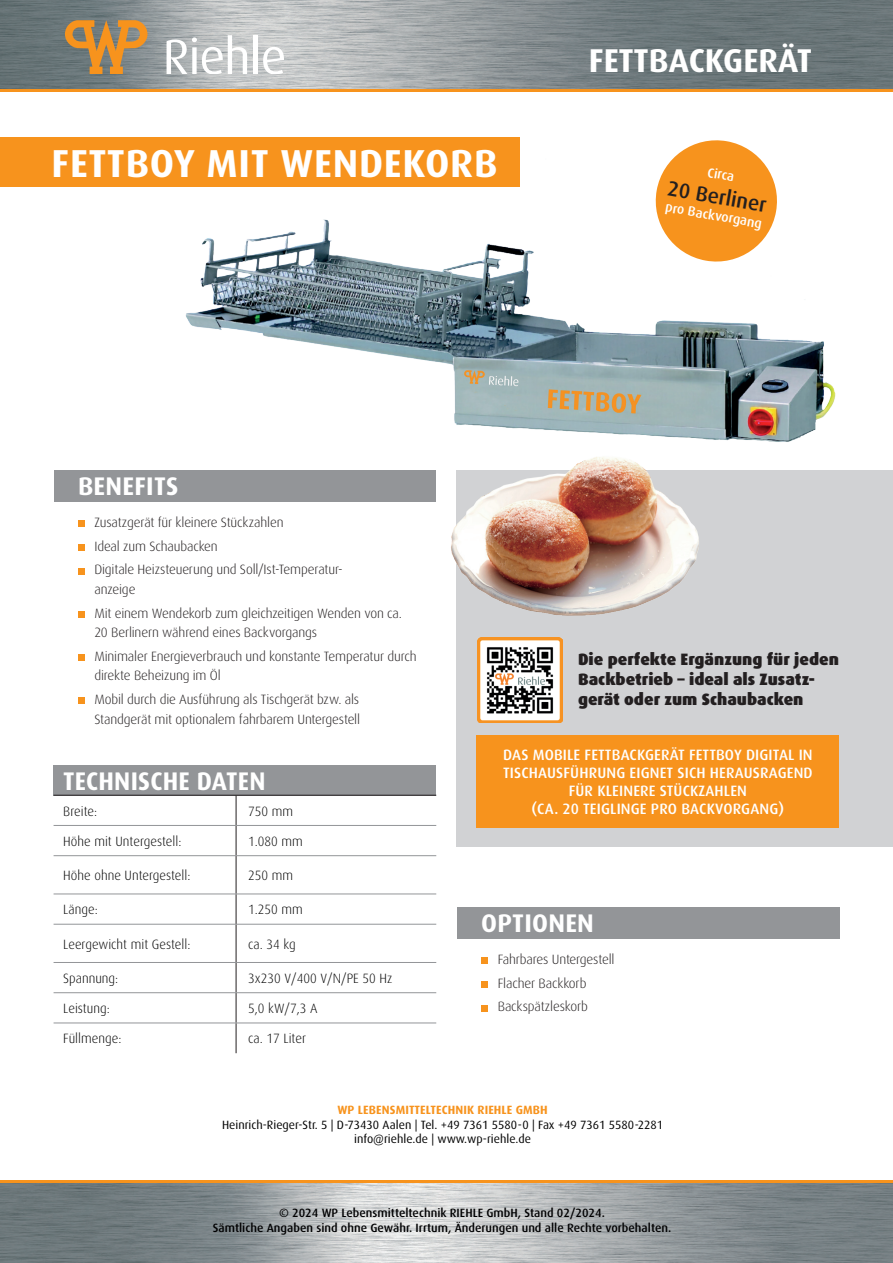
<style>
.page{position:relative;width:893px;height:1263px;background:#fff}
.page>*{position:absolute;margin:0;border:0;box-sizing:border-box;transform-origin:0 0}
.t1{font:700 39px "Dax Pro";letter-spacing:.02em;color:#fff}
.t2{font:700 33px "Dax Pro";color:#fff}
.t3{font:700 25.5px "Dax Pro";letter-spacing:.01em;color:#fff}
.t4{font:500 21px "Dax Pro";color:#231f20}
.t5{font:900 16.5px/19.8px "Dax Pro";color:#231f20}
.t6{font:500 15px/18px "Dax Pro";letter-spacing:.01em;color:#fff;text-align:center}
.t7{font:300 13.5px/23.7px "Dax Pro";letter-spacing:-.01em;color:#231f20}
.t8{font:300 13.5px "Dax Pro";color:#000001}
.t9{font:500 13.5px "Dax Pro";color:#fff}
.t10{font:500 12px/14.4px "Dax Pro";color:#000001;text-align:center}
.t11{font:12px/14.4px "Dax Pro";color:#000001;text-align:center}
.t12{font:700 12px "Dax Pro";letter-spacing:.01em;color:#f7931d}
</style>
<div class="page">
<img style="left:0;top:0;width:893px;height:1263px">
<div style="left:0;top:91px;width:893px;height:1090px;background:#fff"></div>
<hr style="left:0;top:89px;width:893px;height:2px;background:#f7931d">
<hr style="left:0;top:1180px;width:893px;height:2px;background:#f7931d">
<svg style="left:65px;top:20px;width:82px;height:54px;background:#ae8855"></svg>
<svg style="left:167px;top:35px;width:80px;height:39px"></svg>
<div style="left:253px;top:35px;width:5px;height:39px;background:#fff"></div>
<svg style="left:263px;top:47px;width:21px;height:27px"></svg>
<div style="left:456px;top:470px;width:437px;height:377px;background:#d1d2d4"></div>
<img style="left:185px;top:219px;width:651px;height:223px">
<img style="left:451px;top:457px;width:248px;height:205px">
<svg style="left:651px;top:140px;width:131px;height:126px"></svg>
<div style="left:54px;top:765px;width:382px;height:30px;background:#939598"></div>
<hr style="left:54px;top:795px;width:182px;height:1px;background:#231f20">
<hr style="left:236px;top:795px;width:200px;height:1px;background:#231f20">
<hr style="left:236px;top:795px;width:1px;height:30px;background:#231f20">
<svg style="left:236px;top:826px;width:1px;height:29px"></svg>
<hr style="left:236px;top:856px;width:1px;height:38px;background:#231f20">
<hr style="left:236px;top:894px;width:1px;height:30px;background:#231f20">
<hr style="left:236px;top:924px;width:1px;height:38px;background:#231f20">
<svg style="left:236px;top:963px;width:1px;height:29px"></svg>
<hr style="left:236px;top:993px;width:1px;height:30px;background:#231f20">
<hr style="left:236px;top:1023px;width:1px;height:30px;background:#231f20">
<hr style="left:54px;top:825px;width:182px;height:1px;background:#939598">
<hr style="left:236px;top:825px;width:200px;height:1px;background:#939598">
<hr style="left:54px;top:855px;width:182px;height:1px;background:#939598">
<hr style="left:236px;top:855px;width:200px;height:1px;background:#939598">
<hr style="left:54px;top:894px;width:182px;height:1px;background:#939598">
<hr style="left:236px;top:894px;width:200px;height:1px;background:#939598">
<hr style="left:54px;top:924px;width:182px;height:1px;background:#939598">
<hr style="left:236px;top:924px;width:200px;height:1px;background:#939598">
<hr style="left:54px;top:962px;width:182px;height:1px;background:#939598">
<hr style="left:236px;top:962px;width:200px;height:1px;background:#939598">
<hr style="left:54px;top:992px;width:182px;height:1px;background:#939598">
<hr style="left:236px;top:992px;width:200px;height:1px;background:#939598">
<hr style="left:54px;top:1023px;width:182px;height:1px;background:#939598">
<hr style="left:236px;top:1023px;width:200px;height:1px;background:#939598">
<div style="left:457px;top:907px;width:382px;height:31px;background:#939598"></div>
<div style="left:481px;top:957px;width:7px;height:7px;background:#f7931d"></div>
<div style="left:481px;top:981px;width:7px;height:7px;background:#f7931d"></div>
<div style="left:481px;top:1005px;width:7px;height:6px;background:#f7931d"></div>
<div style="left:54px;top:470px;width:382px;height:32px;background:#939598"></div>
<div style="left:78px;top:520px;width:6px;height:7px;background:#f7931d"></div>
<div style="left:78px;top:544px;width:6px;height:7px;background:#f7931d"></div>
<svg style="left:78px;top:568px;width:6px;height:6px"></svg>
<div style="left:78px;top:611px;width:6px;height:7px;background:#f7931d"></div>
<div style="left:78px;top:654px;width:6px;height:7px;background:#f7931d"></div>
<svg style="left:78px;top:698px;width:6px;height:6px"></svg>
<div style="left:477px;top:736px;width:362px;height:92px;background:#f7931d"></div>
<img style="left:477px;top:638px;width:85px;height:85px">
<div style="left:0;top:137px;width:520px;height:50px;background:#f7931d"></div>
<h1 class="t1" style="left:52px;top:138px;width:447px">FETTBOY MIT WENDEKORB</h1>
<h2 class="t2" style="left:589px;top:39px;width:225px">FETTBACKGERÄT</h2>
<p class="t9" style="left:709px;top:164px;width:29px;rotate:10deg">Circa</p>
<h3 class="t4" style="left:670px;top:175px;width:102px;rotate:10deg">20 Berliner</h3>
<p class="t9" style="left:667px;top:198px;width:99px;rotate:10deg">pro Backvorgang</p>
<h3 class="t3" style="left:78px;top:469px;width:102px">BENEFITS</h3>
<p class="t7" style="left:94px;top:510px;width:250px">Zusatzgerät für kleinere Stückzahlen<br>Ideal zum Schaubacken<br>Digitale Heizsteuerung und Soll/Ist-Temperatur-</p>
<p class="t7" style="left:94px;top:577px;width:309px">anzeige<br>Mit einem Wendekorb zum gleichzeitigen Wenden von ca.</p>
<p class="t7" style="left:94px;top:620px;width:324px">20 Berlinern während eines Backvorgangs<br>Minimaler Energieverbrauch und konstante Temperatur durch</p>
<p class="t7" style="left:94px;top:664px;width:266px">direkte Beheizung im Öl<br>Mobil durch die Ausführung als Tischgerät bzw. als</p>
<p class="t7" style="left:94px;top:707px;width:267px">Standgerät mit optionalem fahrbarem Untergestell</p>
<p class="t5" style="left:578px;top:649px;width:262px">Die perfekte Ergänzung für jeden<br>Backbetrieb – ideal als Zusatz&shy;gerät oder zum Schaubacken</p>
<h3 class="t3" style="left:63px;top:764px;width:204px">TECHNISCHE DATEN</h3>
<p class="t8" style="left:63px;top:802px;width:35px">Breite:</p>
<p class="t8" style="left:248px;top:802px;width:46px">750 mm</p>
<p class="t8" style="left:63px;top:833px;width:120px">Höhe mit Untergestell:</p>
<p class="t8" style="left:248px;top:833px;width:56px">1.080 mm</p>
<p class="t8" style="left:63px;top:867px;width:129px">Höhe ohne Untergestell:</p>
<p class="t8" style="left:248px;top:867px;width:46px">250 mm</p>
<p class="t8" style="left:63px;top:901px;width:36px">Länge:</p>
<p class="t8" style="left:248px;top:901px;width:56px">1.250 mm</p>
<p class="t8" style="left:63px;top:935px;width:129px">Leergewicht mit Gestell:</p>
<p class="t8" style="left:248px;top:935px;width:49px">ca. 34 kg</p>
<p class="t8" style="left:63px;top:970px;width:56px">Spannung:</p>
<p class="t8" style="left:248px;top:970px;width:146px">3x230 V/400 V/N/PE 50 Hz</p>
<p class="t8" style="left:63px;top:1000px;width:48px">Leistung:</p>
<p class="t8" style="left:248px;top:1000px;width:71px">5,0 kW/7,3 A</p>
<p class="t8" style="left:63px;top:1030px;width:60px">Füllmenge:</p>
<p class="t8" style="left:248px;top:1030px;width:59px">ca. 17 Liter</p>
<p class="t6" style="left:503px;top:745px;width:311px">DAS MOBILE FETTBACKGERÄT FETTBOY DIGITAL IN TISCHAUSFÜHRUNG EIGNET SICH HERAUSRAGEND FÜR KLEINERE STÜCKZAHLEN<br>(CA. 20 TEIGLINGE PRO BACKVORGANG)</p>
<h3 class="t3" style="left:481px;top:906px;width:114px">OPTIONEN</h3>
<p class="t7" style="left:498px;top:947px;width:118px">Fahrbares Untergestell<br>Flacher Backkorb<br>Backspätzleskorb</p>
<p class="t12" style="left:337px;top:1102px;width:212px">WP LEBENSMITTELTECHNIK RIEHLE GMBH</p>
<p class="t11" style="left:222px;top:1117px;width:443px">Heinrich-Rieger-Str. 5 | D-73430 Aalen | Tel. +49 7361 5580-0 | Fax +49 7361 5580-2281 info@riehle.de | www.wp-riehle.de</p>
<p class="t10" style="left:213px;top:1205px;width:460px">© 2024 WP Lebensmitteltechnik RIEHLE GmbH, Stand 02/2024.<br>Sämtliche Angaben sind ohne Gewähr. Irrtum, Änderungen und alle Rechte vorbehalten.</p>
</div>
